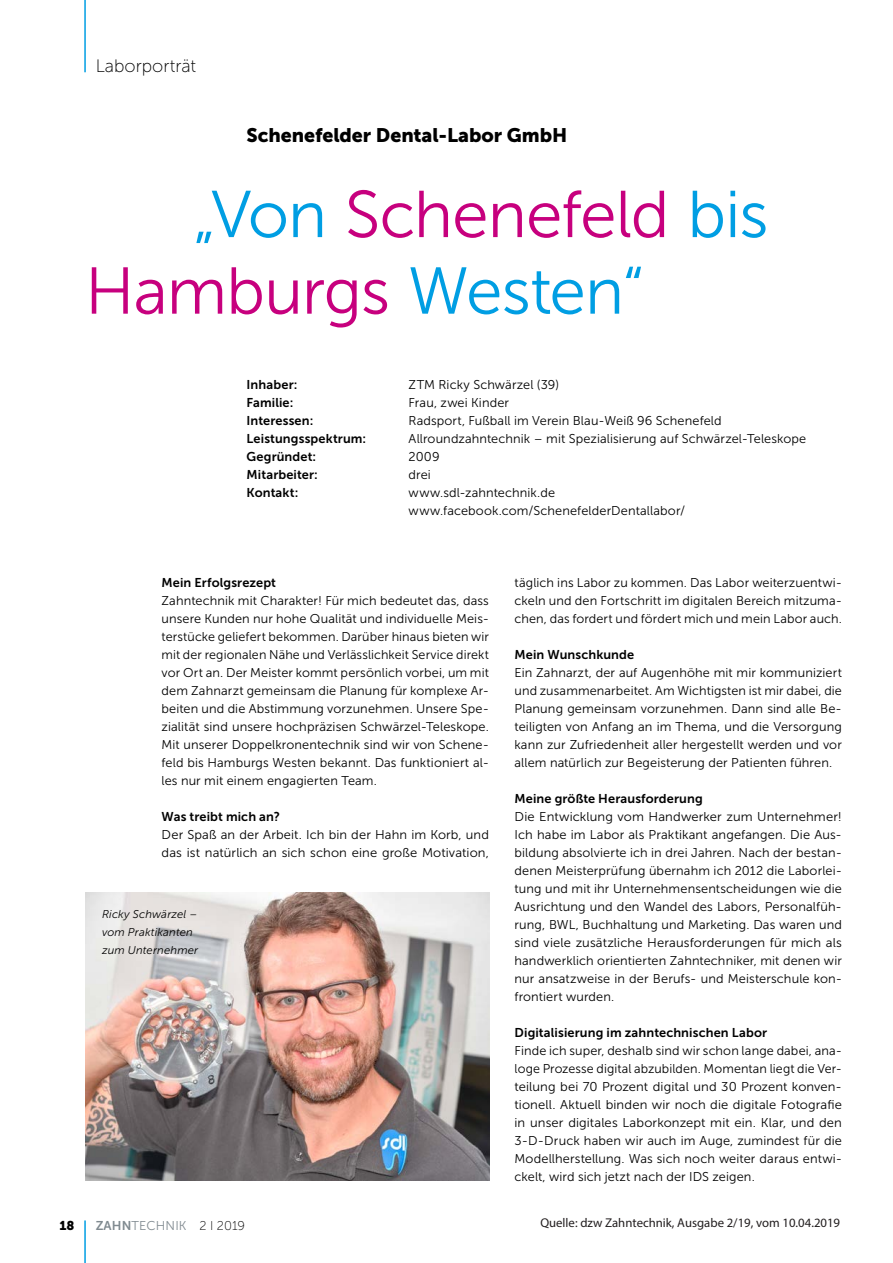
<style>
.page{position:relative;width:893px;height:1263px;background:#fff}
.page>*{position:absolute;margin:0;border:0;box-sizing:border-box;transform-origin:0 0}
.t1{font:66px/76.5px "Museo Sans 300";letter-spacing:-.015em;color:#c7007e}
.t2{font:19.5px "Museo Sans 900";color:#000}
.t3{font:18px "Museo Sans 100";color:#000}
.t4{font:12.75px/18px "Museo Sans 300";letter-spacing:.01em;color:#000;text-align:justify}
.t5{font:12.75px "Museo Sans 700";letter-spacing:.01em;color:#000}
.t6{font:12.75px "Myriad Pro";color:#221e1f}
.t7{font:12.75px "Museo Sans 300";letter-spacing:.01em;color:#808a90}
.t8{font:12.75px "Museo Sans 900";color:#000}
.t9{font:italic 11.25px/18px "Museo Sans 300";letter-spacing:.015em;color:#000}
.s1{color:#009ee3}
.s2{font-family:"Museo Sans 700"}
.s3{font-family:"Museo Sans 100";color:#000}
</style>
<div class="page">
<hr style="left:84px;top:1220px;width:2px;height:43px;background:#009ee3">
<hr style="left:84px;top:0;width:2px;height:72px;background:#009ee3">
<img style="left:85px;top:893px;width:404px;height:288px">
<h3 class="t3" style="left:96px;top:57px;width:102px">Laborporträt</h3>
<h2 class="t2" style="left:247px;top:124px;width:322px">Schenefelder Dental-Labor GmbH</h2>
<h1 class="t1" style="left:85px;top:177px;width:685px;text-indent:108px"><span class="s1">„Von</span> Schenefeld <span class="s1">bis<br></span>Hamburgs <span class="s1">Westen“</span></h1>
<p class="t5" style="left:247px;top:377px;width:52px">Inhaber:</p>
<p class="t4" style="left:409px;top:375px;width:152px">ZTM Ricky Schwärzel (39)</p>
<p class="t5" style="left:247px;top:395px;width:48px">Familie:</p>
<p class="t4" style="left:409px;top:393px;width:102px">Frau, zwei Kinder</p>
<p class="t5" style="left:247px;top:413px;width:68px">Interessen:</p>
<p class="t4" style="left:409px;top:411px;width:315px">Radsport, Fußball im Verein Blau-Weiß 96 Schenefeld</p>
<p class="t5" style="left:247px;top:431px;width:121px">Leistungsspektrum:</p>
<p class="t4" style="left:409px;top:429px;width:399px">Allroundzahntechnik – mit Spezialisierung auf Schwärzel-Teleskope</p>
<p class="t5" style="left:247px;top:449px;width:71px">Gegründet:</p>
<p class="t4" style="left:409px;top:447px;width:32px">2009</p>
<p class="t5" style="left:247px;top:467px;width:73px">Mitarbeiter:</p>
<p class="t4" style="left:409px;top:465px;width:24px">drei</p>
<p class="t5" style="left:247px;top:485px;width:53px">Kontakt:</p>
<p class="t4" style="left:409px;top:483px;width:278px">www.sdl-zahntechnik.de www.facebook.com/SchenefelderDentallabor/</p>
<p class="t5" style="left:162px;top:575px;width:116px">Mein Erfolgsrezept</p>
<p class="t4" style="left:162px;top:591px;width:329px">Zahntechnik mit Charakter! Für mich bedeutet das, dass unsere Kunden nur hohe Qualität und individuelle Meis&shy;terstücke geliefert bekommen. Darüber hinaus bieten wir mit der regionalen Nähe und Verlässlichkeit Service direkt vor Ort an. Der Meister kommt persönlich vorbei, um mit dem Zahnarzt gemeinsam die Planung für komplexe Ar&shy;beiten und die Abstimmung vorzunehmen. Unsere Spe&shy;zialität sind unsere hochpräzisen Schwärzel-Teleskope.<br>Mit unserer Doppelkronentechnik sind wir von Schene&shy;feld bis Hamburgs Westen bekannt. Das funktioniert al&shy;les nur mit einem engagierten Team.</p>
<p class="t5" style="left:162px;top:809px;width:120px">Was treibt mich an?</p>
<p class="t4" style="left:162px;top:825px;width:329px">Der Spaß an der Arbeit. Ich bin der Hahn im Korb, und das ist natürlich an sich schon eine große Motivation,</p>
<p class="t9" style="left:102px;top:905px;width:98px">Ricky Schwärzel – vom Praktikanten zum Unternehmer</p>
<p class="t8" style="left:59px;top:1218px;width:17px">18</p>
<p class="t7" style="left:96px;top:1218px;width:151px"><span class="s2">ZAHN</span>TECHNIK <span class="s3">2 I 2019</span></p>
<p class="t4" style="left:514px;top:573px;width:329px">täglich ins Labor zu kommen. Das Labor weiterzuentwi&shy;ckeln und den Fortschritt im digitalen Bereich mitzuma&shy;chen, das fordert und fördert mich und mein Labor auch.</p>
<p class="t5" style="left:514px;top:647px;width:121px">Mein Wunschkunde</p>
<p class="t4" style="left:514px;top:663px;width:329px">Ein Zahnarzt, der auf Augenhöhe mit mir kommuniziert und zusammenarbeitet. Am Wichtigsten ist mir dabei, die Planung gemeinsam vorzunehmen. Dann sind alle Be&shy;teiligten von Anfang an im Thema, und die Versorgung kann zur Zufriedenheit aller hergestellt werden und vor allem natürlich zur Begeisterung der Patienten führen.</p>
<p class="t5" style="left:514px;top:791px;width:190px">Meine größte Herausforderung</p>
<p class="t4" style="left:514px;top:807px;width:329px">Die Entwicklung vom Handwerker zum Unternehmer!<br>Ich habe im Labor als Praktikant angefangen. Die Aus&shy;bildung absolvierte ich in drei Jahren. Nach der bestan&shy;denen Meisterprüfung übernahm ich 2012 die Laborlei&shy;tung und mit ihr Unternehmensentscheidungen wie die Ausrichtung und den Wandel des Labors, Personalfüh&shy;rung, BWL, Buchhaltung und Marketing. Das waren und sind viele zusätzliche Herausforderungen für mich als handwerklich orientierten Zahntechniker, mit denen wir nur ansatzweise in der Berufs- und Meisterschule kon&shy;frontiert wurden.</p>
<p class="t5" style="left:514px;top:1025px;width:254px">Digitalisierung im zahntechnischen Labor</p>
<p class="t4" style="left:514px;top:1041px;width:329px">Finde ich super, deshalb sind wir schon lange dabei, ana&shy;loge Prozesse digital abzubilden. Momentan liegt die Ver&shy;teilung bei 70 Prozent digital und 30 Prozent konven&shy;tionell. Aktuell binden wir noch die digitale Fotografie in unser digitales Laborkonzept mit ein. Klar, und den 3-D-Druck haben wir auch im Auge, zumindest für die Modellherstellung. Was sich noch weiter daraus entwi&shy;ckelt, wird sich jetzt nach der IDS zeigen.</p>
<p class="t6" style="left:540px;top:1214px;width:301px">Quelle: dzw Zahntechnik, Ausgabe 2/19, vom 10.04.2019</p>
</div>
